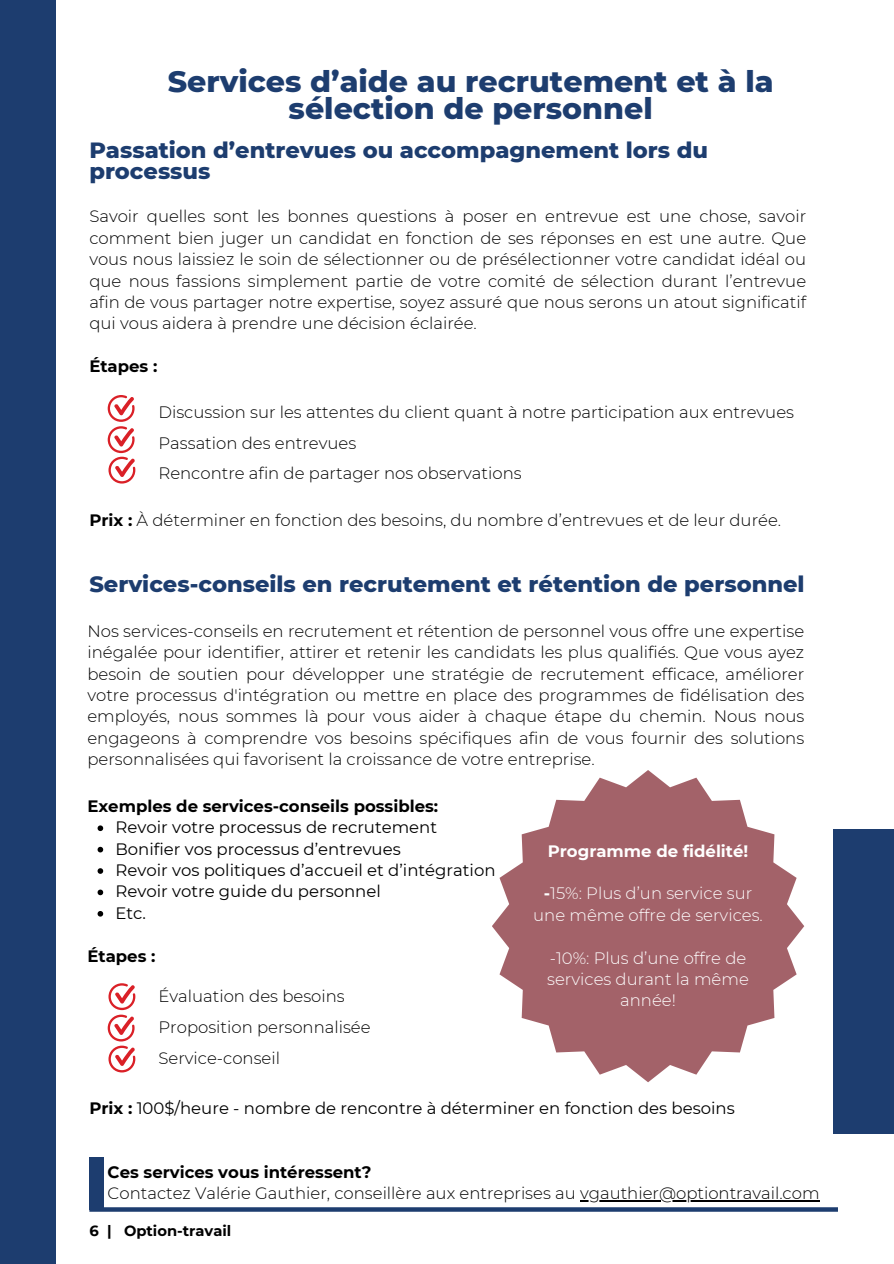
<style>
.page{position:relative;width:894px;height:1264px;background:#fff}
.page>*{position:absolute;margin:0;border:0;box-sizing:border-box;transform-origin:0 0}
.t1{font:800 30px/27px "Montserrat";color:#1d3d6f;text-align:center}
.t2{font:800 22.5px/20.2px "Montserrat";color:#1d3d6f}
.t3{font:300 16.5px/21.3px "Montserrat";color:#000;text-align:justify}
.t4{font:16.5px/21.3px "Montserrat";color:#000}
.t5{font:300 16.5px/21.3px "Montserrat";color:#fff;text-align:center}
.t6{font:700 16.5px "Montserrat";color:#000}
.t7{font:700 16.5px "Montserrat";color:#fff}
.t8{font:700 14.7px "Montserrat";color:#000}
.s1{font-weight:700}
</style>
<div class="page">
<div style="left:0;top:0;width:55px;height:1263px;background:#1d3d6f"></div>
<div style="left:89px;top:1157px;width:15px;height:52px;background:#1d3d6f"></div>
<svg style="left:89px;top:1207px;width:748px;height:4px;background:#2a4877"></svg>
<div style="left:833px;top:829px;width:60px;height:304px;background:#1d3d6f"></div>
<svg style="left:108px;top:395px;width:27px;height:88px"></svg>
<hr style="left:580px;top:1200px;width:239px;height:1px;background:#000">
<svg style="left:108px;top:983px;width:27px;height:89px"></svg>
<svg style="left:97px;top:825px;width:6px;height:6px"></svg>
<svg style="left:97px;top:846px;width:6px;height:6px"></svg>
<svg style="left:97px;top:868px;width:6px;height:5px"></svg>
<svg style="left:97px;top:889px;width:6px;height:6px"></svg>
<svg style="left:97px;top:911px;width:6px;height:5px"></svg>
<svg style="left:492px;top:770px;width:312px;height:312px;fill:#a36269"></svg>
<h1 class="t1" style="left:168px;top:68px;width:607px">Services d’aide au recrutement et à la sélection de personnel</h1>
<h2 class="t2" style="left:89px;top:140px;width:620px">Passation d’entrevues ou accompagnement lors du processus</h2>
<p class="t3" style="left:89px;top:206px;width:718px">Savoir quelles sont les bonnes questions à poser en entrevue est une chose, savoir comment bien juger un candidat en fonction de ses réponses en est une autre. Que vous nous laissiez le soin de sélectionner ou de présélectionner votre candidat idéal ou que nous fassions simplement partie de votre comité de sélection durant l’entrevue afin de vous partager notre expertise, soyez assuré que nous serons un atout significatif qui vous aidera à prendre une décision éclairée.</p>
<p class="t6" style="left:89px;top:356px;width:69px">Étapes :</p>
<p class="t3" style="left:158px;top:396px;width:637px;line-height:30.9px;text-align:left">Discussion sur les attentes du client quant à notre participation aux entrevues<br>Passation des entrevues<br>Rencontre afin de partager nos observations</p>
<p class="t3" style="left:89px;top:509px;width:693px"><span class="s1">Prix :</span> À déterminer en fonction des besoins, du nombre d’entrevues et de leur durée.</p>
<h2 class="t2" style="left:89px;top:573px;width:716px">Services-conseils en recrutement et rétention de personnel</h2>
<p class="t3" style="left:87px;top:620px;width:718px">Nos services-conseils en recrutement et rétention de personnel vous offre une expertise inégalée pour identifier, attirer et retenir les candidats les plus qualifiés. Que vous ayez besoin de soutien pour développer une stratégie de recrutement efficace, améliorer votre processus d'intégration ou mettre en place des programmes de fidélisation des employés, nous sommes là pour vous aider à chaque étape du chemin. Nous nous engageons à comprendre vos besoins spécifiques afin de vous fournir des solutions personnalisées qui favorisent la croissance de votre entreprise.</p>
<p class="t6" style="left:87px;top:796px;width:352px">Exemples de services-conseils possibles:</p>
<p class="t4" style="left:115px;top:816px;width:381px">Revoir votre processus de recrutement<br>Bonifier vos processus d’entrevues<br>Revoir vos politiques d’accueil et d’intégration<br>Revoir votre guide du personnel<br>Etc.</p>
<p class="t7" style="left:547px;top:840px;width:202px">Programme de fidélité!</p>
<p class="t5" style="left:533px;top:882px;width:231px"><span class="s1">-</span>15%: Plus d’un service sur une même offre de services.</p>
<p class="t5" style="left:547px;top:947px;width:203px">-10%: Plus d’une offre de services durant la même année!</p>
<p class="t6" style="left:87px;top:945px;width:69px">Étapes :</p>
<p class="t3" style="left:158px;top:980px;width:214px;line-height:30.9px;text-align:left">Évaluation des besoins<br>Proposition personnalisée<br>Service-conseil</p>
<p class="t4" style="left:89px;top:1097px;width:646px"><span class="s1">Prix :</span> 100$/heure - nombre de rencontre à déterminer en fonction des besoins</p>
<p class="t6" style="left:108px;top:1161px;width:265px">Ces services vous intéressent?</p>
<p class="t3" style="left:108px;top:1182px;width:713px">Contactez Valérie Gauthier, conseillère aux entreprises au vgauthier@optiontravail.com</p>
<p class="t8" style="left:89px;top:1221px;width:143px">6 | Option-travail</p>
</div>
